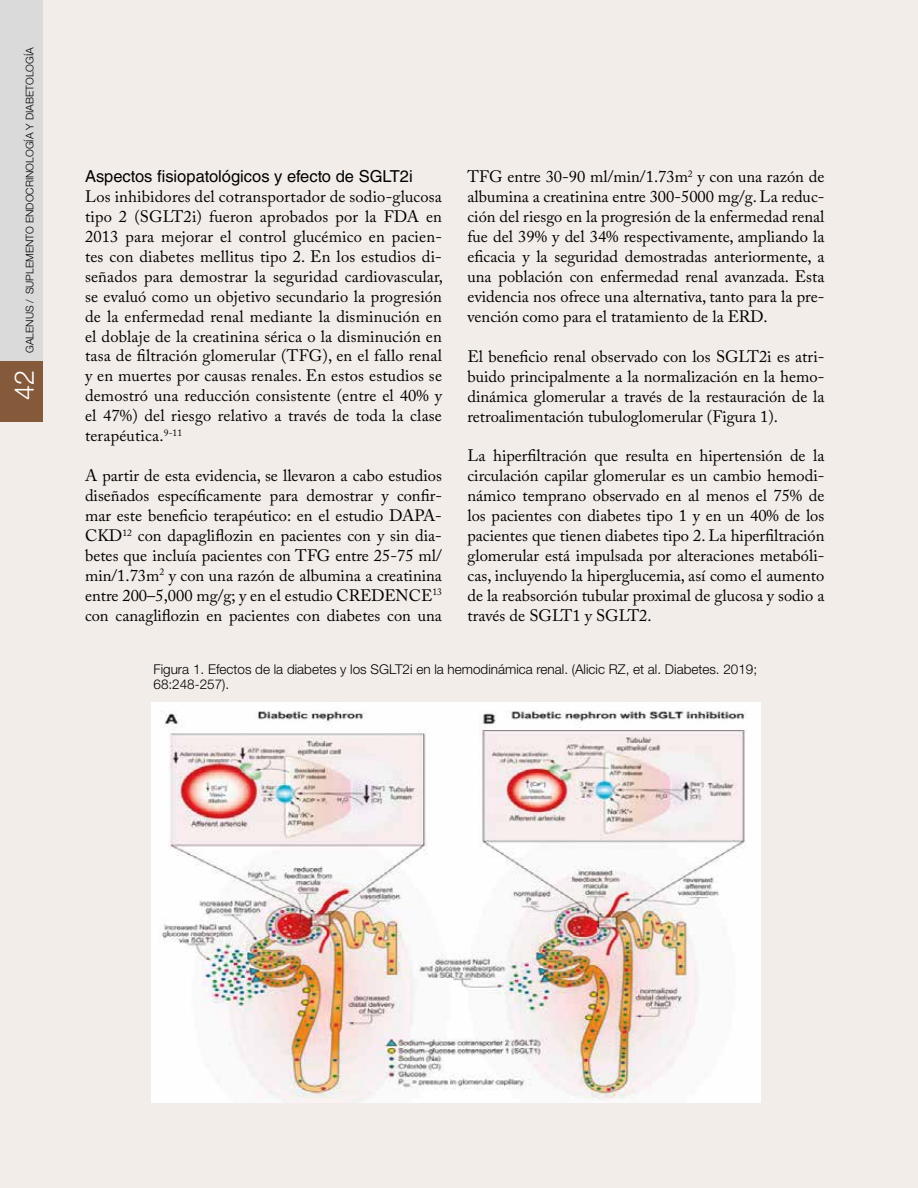
<style>
.page{position:relative;width:918px;height:1188px;background:#f3ede9}
.page>*{position:absolute;margin:0;border:0;box-sizing:border-box;transform-origin:0 0}
.t1{font:300 27px "Helvetica Neue";color:#fff}
.t2{font:16.5px/20px "Adobe Caslon Pro";color:#000;text-align:justify}
.t3{font:16.5px "Helvetica LT Std";color:#000}
.t4{font:300 13.5px/15px "Helvetica Neue";color:#000}
.t5{font:300 10.5px "Helvetica Neue";color:#000}
</style>
<div class="page">
<img style="left:152px;top:702px;width:609px;height:401px">
<div style="left:0;top:0;width:43px;height:412px;background:#dadada"></div>
<div style="left:0;top:361px;width:43px;height:61px;background:#855a3a"></div>
<p class="t5" style="left:23px;top:353px;width:307px;rotate:-90deg">GALENUS / SUPLEMENTO ENDOCRINOLOGÍA Y DIABETOLOGÍA</p>
<h1 class="t1" style="left:8px;top:400px;width:32px;rotate:-90deg">42</h1>
<p class="t3" style="left:85px;top:167px;width:329px">Aspectos fisiopatológicos y efecto de SGLT2i</p>
<p class="t2" style="left:85px;top:186px;width:360px">Los inhibidores del cotransportador de sodio-glucosa tipo 2 (SGLT2i) fueron aprobados por la FDA en 2013 para mejorar el control glucémico en pacien&shy;tes con diabetes mellitus tipo 2. En los estudios di&shy;señados para demostrar la seguridad cardiovascular, se evaluó como un objetivo secundario la progresión de la enfermedad renal mediante la disminución en el doblaje de la creatinina sérica o la disminución en tasa de filtración glomerular (TFG), en el fallo renal y en muertes por causas renales. En estos estudios se demostró una reducción consistente (entre el 40% y el 47%) del riesgo relativo a través de toda la clase terapéutica.<sup>9-11</sup></p>
<p class="t2" style="left:85px;top:466px;width:359px">A partir de esta evidencia, se llevaron a cabo estudios diseñados específicamente para demostrar y confir&shy;mar este beneficio terapéutico: en el estudio DAPA-CKD<sup>12</sup> con dapagliflozin en pacientes con y sin dia&shy;betes que incluía pacientes con TFG entre 25-75 ml/ min/1.73m<sup>2</sup> y con una razón de albumina a creatinina entre 200–5,000 mg/g; y en el estudio CREDENCE<sup>13 </sup>con canagliflozin en pacientes con diabetes con una</p>
<p class="t2" style="left:467px;top:167px;width:358px">TFG entre 30-90 ml/min/1.73m<sup>2</sup> y con una razón de albumina a creatinina entre 300-5000 mg/g. La reduc&shy;ción del riesgo en la progresión de la enfermedad renal fue del 39% y del 34% respectivamente, ampliando la eficacia y la seguridad demostradas anteriormente, a una población con enfermedad renal avanzada. Esta evidencia nos ofrece una alternativa, tanto para la pre&shy;vención como para el tratamiento de la ERD.</p>
<p class="t2" style="left:467px;top:346px;width:358px">El beneficio renal observado con los SGLT2i es atri&shy;buido principalmente a la normalización en la hemo&shy;dinámica glomerular a través de la restauración de la retroalimentación tubuloglomerular (Figura 1).</p>
<p class="t2" style="left:467px;top:446px;width:358px">La hiperfiltración que resulta en hipertensión de la circulación capilar glomerular es un cambio hemodi&shy;námico temprano observado en al menos el 75% de los pacientes con diabetes tipo 1 y en un 40% de los pacientes que tienen diabetes tipo 2. La hiperfiltración glomerular está impulsada por alteraciones metabóli&shy;cas, incluyendo la hiperglucemia, así como el aumento de la reabsorción tubular proximal de glucosa y sodio a través de SGLT1 y SGLT2.</p>
<p class="t4" style="left:153px;top:661px;width:605px">Figura 1. Efectos de la diabetes y los SGLT2i en la hemodinámica renal. (Alicic RZ, et al. Diabetes. 2019;<br>68:248-257).</p>
</div>
